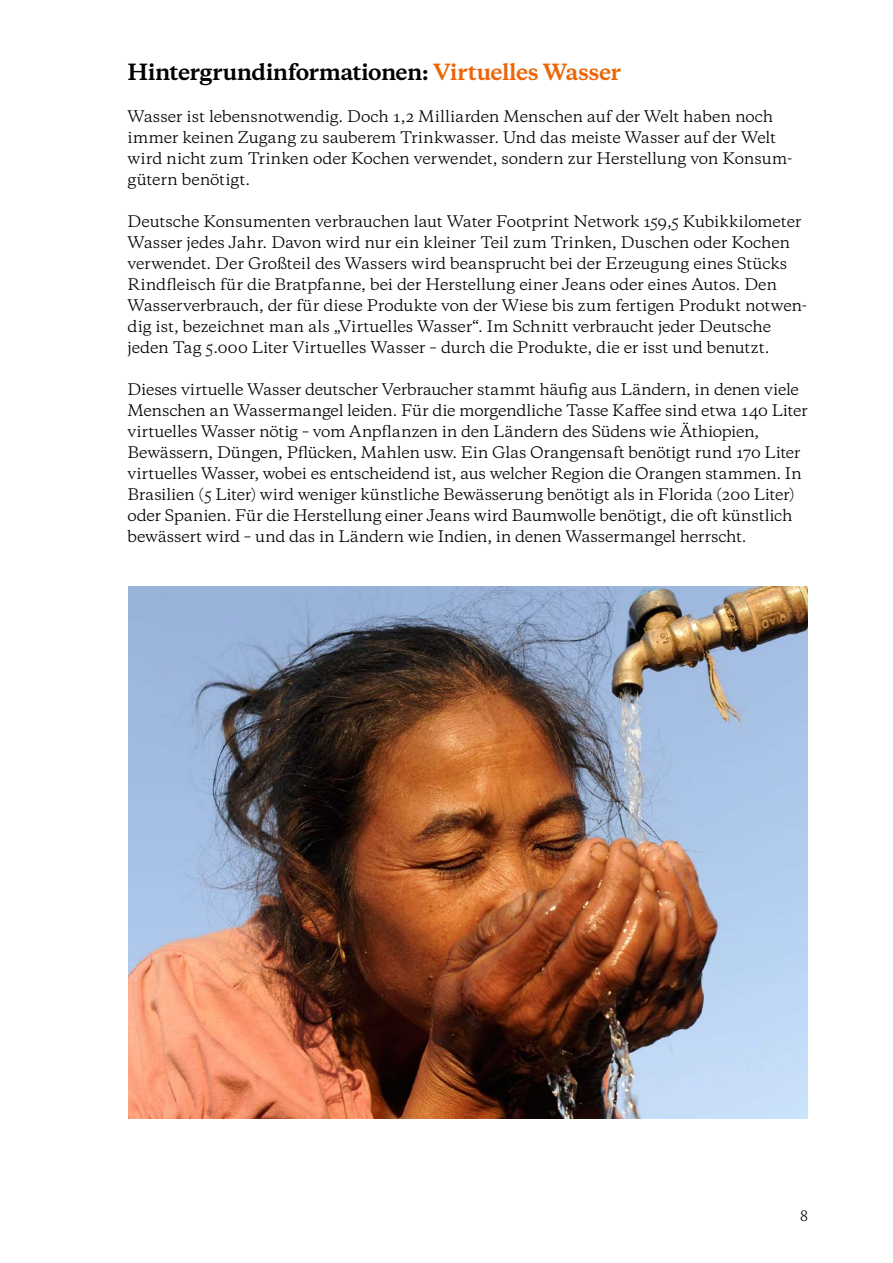
<style>
.page{position:relative;width:893px;height:1263px;background:#fff}
.page>*{position:absolute;margin:0;border:0;box-sizing:border-box;transform-origin:0 0}
.t1{font:700 21px "Galaxie Copernicus";letter-spacing:-.025em;color:#000}
.t2{font:15px/21px "Galaxie Copernicus";letter-spacing:-.015em;color:#000}
.t3{font:13.5px "Galaxie Copernicus";color:#000}
.s1{color:#ec6608}
</style>
<div class="page">
<img style="left:128px;top:587px;width:680px;height:531px">
<h1 class="t1" style="left:128px;top:58px;width:495px">Hintergrundinformationen: <span class="s1">Virtuelles Wasser</span></h1>
<p class="t2" style="left:128px;top:105px;width:666px">Wasser ist lebensnotwendig. Doch 1,2 Milliarden Menschen auf der Welt haben noch immer keinen Zugang zu sauberem Trinkwasser. Und das meiste Wasser auf der Welt wird nicht zum Trinken oder Kochen verwendet, sondern zur Herstellung von Konsum&shy;gütern benötigt.</p>
<p class="t2" style="left:128px;top:210px;width:681px">Deutsche Konsumenten verbrauchen laut Water Footprint Network 159,5 Kubikkilometer Wasser jedes Jahr. Davon wird nur ein kleiner Teil zum Trinken, Duschen oder Kochen verwendet. Der Großteil des Wassers wird beansprucht bei der Erzeugung eines Stücks Rindfleisch für die Bratpfanne, bei der Herstellung einer Jeans oder eines Autos. Den Wasserverbrauch, der für diese Produkte von der Wiese bis zum fertigen Produkt notwen&shy;dig ist, bezeichnet man als „Virtuelles Wasser“. Im Schnitt verbraucht jeder Deutsche jeden Tag 5.000 Liter Virtuelles Wasser – durch die Produkte, die er isst und benutzt.</p>
<p class="t2" style="left:128px;top:378px;width:682px">Dieses virtuelle Wasser deutscher Verbraucher stammt häufig aus Ländern, in denen viele Menschen an Wassermangel leiden. Für die morgendliche Tasse Kaffee sind etwa 140 Liter virtuelles Wasser nötig – vom Anpflanzen in den Ländern des Südens wie Äthiopien, Bewässern, Düngen, Pflücken, Mahlen usw. Ein Glas Orangensaft benötigt rund 170 Liter virtuelles Wasser, wobei es entscheidend ist, aus welcher Region die Orangen stammen. In Brasilien (5 Liter) wird weniger künstliche Bewässerung benötigt als in Florida (200 Liter) oder Spanien. Für die Herstellung einer Jeans wird Baumwolle benötigt, die oft künstlich bewässert wird – und das in Ländern wie Indien, in denen Wassermangel herrscht.</p>
<p class="t3" style="left:800px;top:1206px;width:9px">8</p>
</div>
